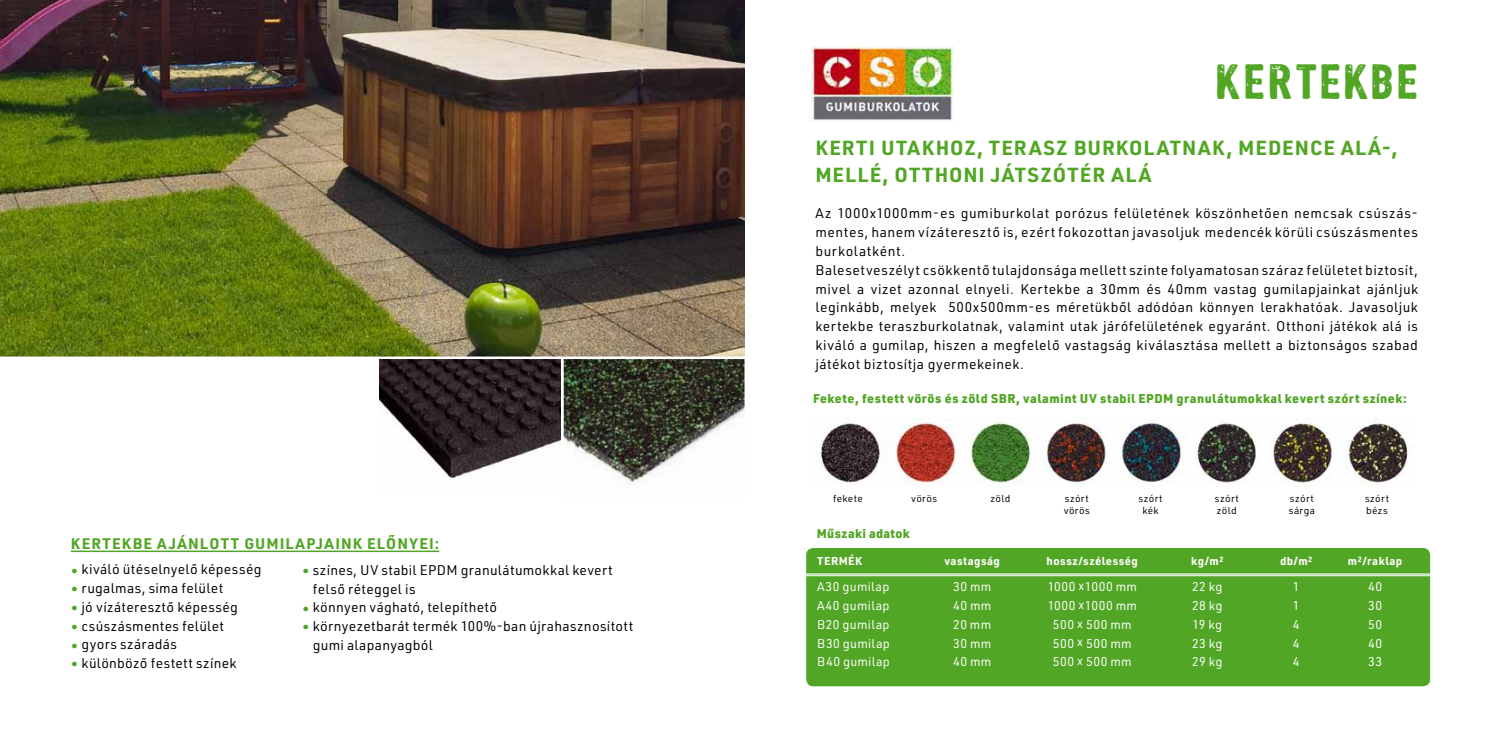
<style>
.page{position:relative;width:1489px;height:745px;background:#fff}
.page>*{position:absolute;margin:0;border:0;box-sizing:border-box;transform-origin:0 0}
.t1{font:47.5px "Bushcraft distress";letter-spacing:.085em;color:#52a625}
.t2{font:700 20px/27.5px "URWDIN";letter-spacing:.065em;color:#52a625}
.t3{font:700 15px "URWDIN";letter-spacing:.08em;color:#52a625}
.t4{font:13.75px/18.8px "URWDIN";letter-spacing:.035em;color:#000}
.t5{font:12.5px "URWDIN";letter-spacing:.03em;color:#fff}
.t6{font:900 12.5px "URWDIN";letter-spacing:.04em;color:#52a625}
.t7{font:700 11.25px "URWDIN";letter-spacing:.045em;color:#fff}
.t8{font:10px "URWDIN";letter-spacing:.035em;color:#000}
.s1{color:#52a625}
</style>
<div class="page">
<img style="left:379px;top:359px;width:181px;height:119px">
<img style="left:563px;top:359px;width:181px;height:124px">
<img style="left:811px;top:46px;width:142px;height:75px">
<img style="left:0;top:0;width:744px;height:356px">
<hr style="left:71px;top:550px;width:368px;height:1px;background:#52a625">
<div style="left:806px;top:547px;width:623px;height:138px;background:#52a625;border-radius:7px"></div>
<hr style="left:792px;top:573px;width:644px;height:1px;background:#fff">
<hr style="left:792px;top:575px;width:644px;height:1px;background:#fff">
<img style="left:820px;top:418px;width:590px;height:68px">
<p class="t3" style="left:71px;top:533px;width:370px">KERTEKBE AJÁNLOTT GUMILAPJAINK ELŐNYEI:</p>
<p class="t4" style="left:71px;top:559px;width:192px"><span class="s1">•</span> kiváló ütéselnyelő képesség</p>
<p class="t4" style="left:71px;top:578px;width:154px"><span class="s1">•</span> rugalmas, sima felület</p>
<p class="t4" style="left:71px;top:596px;width:169px"><span class="s1">•</span> jó vízáteresztő képesség</p>
<p class="t4" style="left:71px;top:615px;width:155px"><span class="s1">•</span> csúszásmentes felület</p>
<p class="t4" style="left:71px;top:634px;width:108px"><span class="s1">•</span> gyors száradás</p>
<p class="t4" style="left:71px;top:653px;width:167px"><span class="s1">•</span> különböző festett színek</p>
<p class="t4" style="left:313px;top:559px;width:301px;text-indent:-11px"><span class="s1">•</span> színes, UV stabil EPDM granulátumokkal kevert felső réteggel is</p>
<p class="t4" style="left:302px;top:597px;width:196px"><span class="s1">•</span> könnyen vágható, telepíthető</p>
<p class="t4" style="left:313px;top:616px;width:322px;text-indent:-11px"><span class="s1">•</span> környezetbarát termék 100%-ban újrahasznosított gumi alapanyagból</p>
<h1 class="t1" style="left:1216px;top:54px;width:202px">KERtekbe</h1>
<h2 class="t2" style="left:815px;top:133px;width:583px">KERTI UTAKHOZ, TERASZ BURKOLATNAK, MEDENCE ALÁ-,<br>MELLÉ, OTTHONI JÁTSZÓTÉR ALÁ</h2>
<p class="t4" style="left:815px;top:203px;width:604px">Az 1000x1000mm-es gumiburkolat porózus felületének köszönhetően nemcsak csúszás&shy;mentes, hanem vízáteresztő is, ezért fokozottan javasoljuk medencék körüli csúszásmentes burkolatként.<br>Balesetveszélyt csökkentő tulajdonsága mellett szinte folyamatosan száraz felületet biztosít, mivel a vizet azonnal elnyeli. Kertekbe a 30mm és 40mm vastag gumilapjainkat ajánljuk leginkább, melyek 500x500mm-es méretükből adódóan könnyen lerakhatóak. Javasoljuk kertekbe teraszburkolatnak, valamint utak járófelületének egyaránt. Otthoni játékok alá is kiváló a gumilap, hiszen a megfelelő vastagság kiválasztása mellett a biztonságos szabad játékot biztosítja gyermekeinek.</p>
<p class="t6" style="left:813px;top:389px;width:595px">Fekete, festett vörös és zöld SBR, valamint UV stabil EPDM granulátumokkal kevert szórt színek:</p>
<p class="t8" style="left:833px;top:492px;width:31px">fekete</p>
<p class="t8" style="left:911px;top:492px;width:28px">vörös</p>
<p class="t8" style="left:990px;top:492px;width:21px">zöld</p>
<p class="t8" style="left:1064px;top:492px;width:26px">szórt</p>
<p class="t8" style="left:1138px;top:492px;width:26px">szórt</p>
<p class="t8" style="left:1214px;top:492px;width:26px">szórt</p>
<p class="t8" style="left:1289px;top:492px;width:26px">szórt</p>
<p class="t8" style="left:1364px;top:492px;width:26px">szórt</p>
<p class="t8" style="left:1063px;top:504px;width:28px">vörös</p>
<p class="t8" style="left:1142px;top:504px;width:18px">kék</p>
<p class="t8" style="left:1216px;top:504px;width:21px">zöld</p>
<p class="t8" style="left:1288px;top:504px;width:28px">sárga</p>
<p class="t8" style="left:1365px;top:504px;width:23px">bézs</p>
<p class="t6" style="left:816px;top:525px;width:94px">Műszaki adatok</p>
<p class="t7" style="left:817px;top:553px;width:46px">TERMÉK</p>
<p class="t7" style="left:944px;top:553px;width:57px">vastagság</p>
<p class="t7" style="left:1046px;top:553px;width:93px">hossz/szélesség</p>
<p class="t7" style="left:1191px;top:553px;width:34px">kg/m<sup>2</sup></p>
<p class="t7" style="left:1279px;top:553px;width:34px">db/m<sup>2</sup></p>
<p class="t7" style="left:1347px;top:553px;width:56px">m<sup>2</sup>/raklap</p>
<p class="t5" style="left:817px;top:578px;width:74px">A30 gumilap</p>
<p class="t5" style="left:953px;top:578px;width:40px">30 mm</p>
<p class="t5" style="left:1047px;top:578px;width:91px">1000 x1000 mm</p>
<p class="t5" style="left:1191px;top:578px;width:32px">22 kg</p>
<p class="t5" style="left:1292px;top:578px;width:8px">1</p>
<p class="t5" style="left:1367px;top:578px;width:16px">40</p>
<p class="t5" style="left:817px;top:597px;width:74px">A40 gumilap</p>
<p class="t5" style="left:953px;top:597px;width:40px">40 mm</p>
<p class="t5" style="left:1047px;top:597px;width:91px">1000 x1000 mm</p>
<p class="t5" style="left:1192px;top:597px;width:32px">28 kg</p>
<p class="t5" style="left:1292px;top:597px;width:8px">1</p>
<p class="t5" style="left:1367px;top:597px;width:15px">30</p>
<p class="t5" style="left:817px;top:615px;width:74px">B20 gumilap</p>
<p class="t5" style="left:953px;top:615px;width:40px">20 mm</p>
<p class="t5" style="left:1052px;top:615px;width:80px">500 x 500 mm</p>
<p class="t5" style="left:1192px;top:615px;width:31px">19 kg</p>
<p class="t5" style="left:1292px;top:615px;width:8px">4</p>
<p class="t5" style="left:1367px;top:615px;width:16px">50</p>
<p class="t5" style="left:817px;top:634px;width:74px">B30 gumilap</p>
<p class="t5" style="left:953px;top:634px;width:40px">30 mm</p>
<p class="t5" style="left:1052px;top:634px;width:80px">500 x 500 mm</p>
<p class="t5" style="left:1191px;top:634px;width:32px">23 kg</p>
<p class="t5" style="left:1292px;top:634px;width:8px">4</p>
<p class="t5" style="left:1367px;top:634px;width:16px">40</p>
<p class="t5" style="left:817px;top:653px;width:74px">B40 gumilap</p>
<p class="t5" style="left:953px;top:653px;width:40px">40 mm</p>
<p class="t5" style="left:1052px;top:653px;width:80px">500 x 500 mm</p>
<p class="t5" style="left:1191px;top:653px;width:32px">29 kg</p>
<p class="t5" style="left:1292px;top:653px;width:8px">4</p>
<p class="t5" style="left:1367px;top:653px;width:16px">33</p>
</div>
